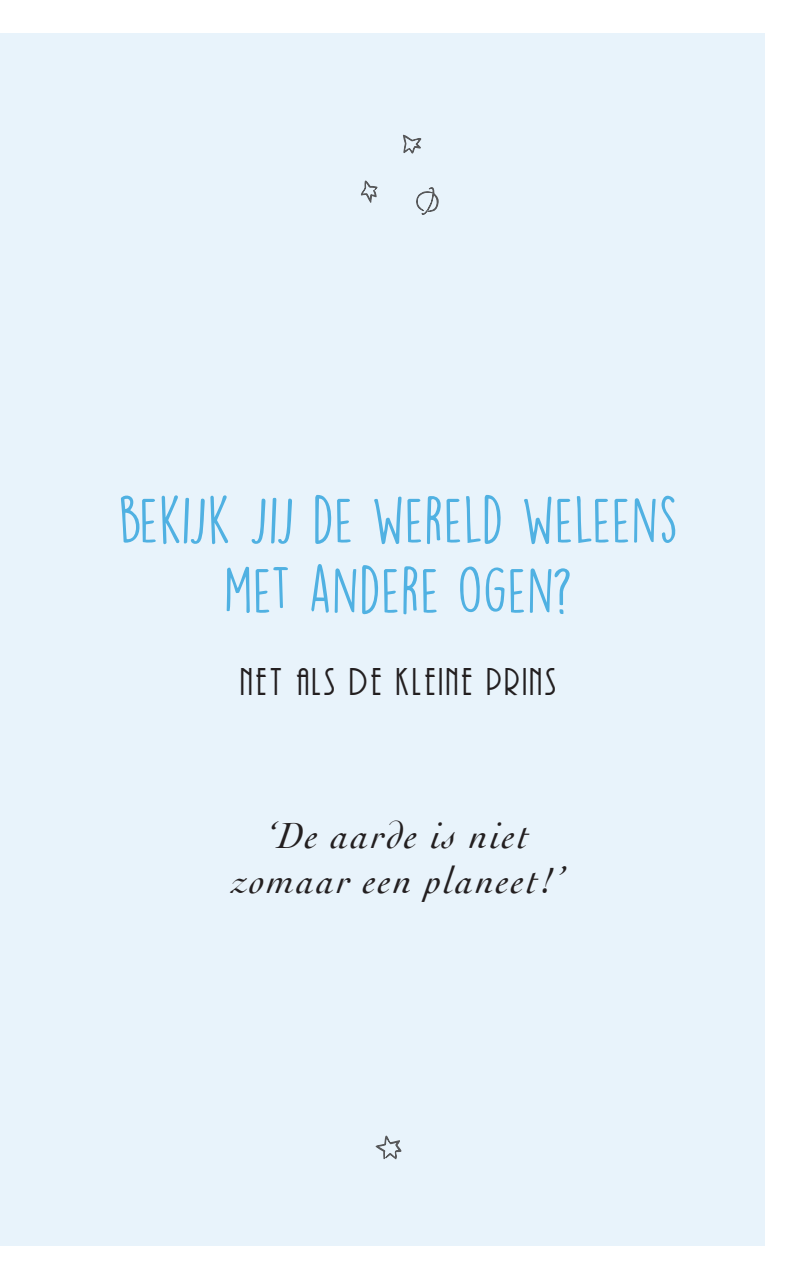
<style>
.page{position:relative;width:800px;height:1286px;background:#fff}
.page>*{position:absolute;margin:0;border:0;box-sizing:border-box;transform-origin:0 0}
.t1{font:58.5px/70.2px "DK Lemon Yellow Sun";color:#50b1e2;text-align:center}
.t2{font:italic 38.25px/45px "Cochin";letter-spacing:.06em;color:#231f20;text-align:center}
.t3{font:36px "Andes";letter-spacing:.09em;color:#231f20}
</style>
<div class="page">
<div style="left:0;top:33px;width:765px;height:1212px;background:#e8f3fb"></div>
<svg style="left:416px;top:187px;width:22px;height:27px"></svg>
<svg style="left:403px;top:135px;width:18px;height:18px"></svg>
<svg style="left:361px;top:181px;width:16px;height:21px"></svg>
<svg style="left:376px;top:1136px;width:25px;height:23px"></svg>
<p class="t1" style="left:118px;top:484px;width:562px">bekijk jij de wereld weleens met andere ogen?</p>
<p class="t3" style="left:240px;top:666px;width:317px">NET ALS DE KLEINE PRINS</p>
<p class="t2" style="left:232px;top:811px;width:333px">‘De aarde is niet zomaar een planeet!’</p>
</div>
